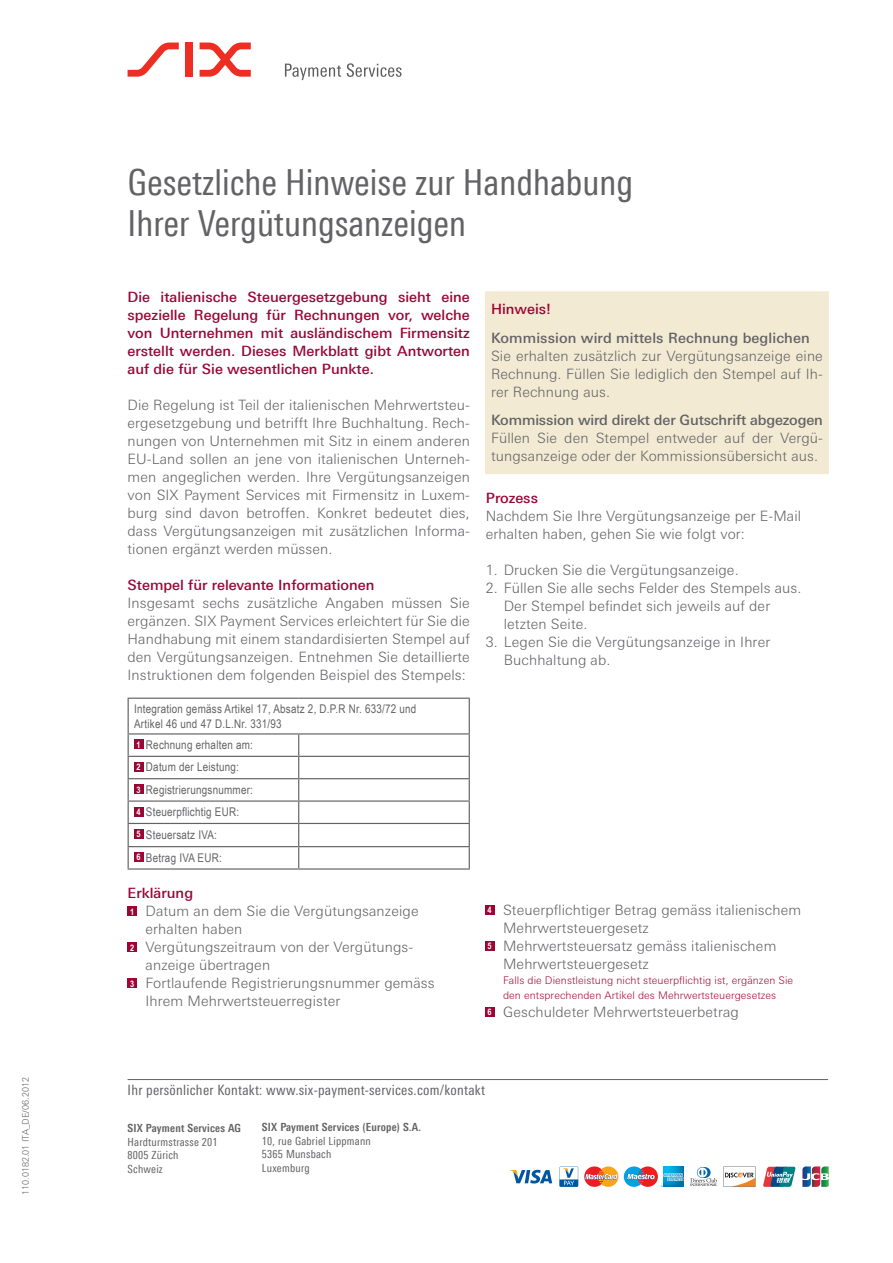
<style>
.page{position:relative;width:893px;height:1263px;background:#fff}
.page>*{position:absolute;margin:0;border:0;box-sizing:border-box;transform-origin:0 0}
.t1{font:36px/41.2px "Linotype Univers 420 Cn";color:#636366}
.t2{font:300 14.25px/18px "LT Univers Basic";letter-spacing:.01em;color:#636366}
.t3{font:500 14.25px/18px "Linotype Univers 530";color:#9a0736;text-align:justify}
.t4{font:condensed 14.25px "LT Univers";letter-spacing:.02em;color:#636366}
.t5{font:500 14.25px "LT Univers Basic";letter-spacing:-.01em;color:#636366}
.t6{font:500 14.25px "LT Univers Basic";letter-spacing:.01em;color:#636366}
.t7{font:12px/22.5px "Arial Narrow";letter-spacing:.02em;color:#636366}
.t8{font:11.25px/13.5px "Linotype Univers 420 Cn";letter-spacing:.02em;color:#636366}
.t9{font:700 11.25px "Linotype Univers 620 Cn";letter-spacing:.02em;color:#636366}
.t10{font:300 10.5px/15px "LT Univers Basic";letter-spacing:.01em;color:#a40c38}
.t11{font:300 9px "LT Univers Basic";color:#636366}
.s1{font-weight:700;font-size:9px;color:#fff}
.s2{font-family:"Arial Narrow";font-weight:700;font-size:9px;color:#fff}
</style>
<div class="page">
<svg style="left:128px;top:43px;width:51px;height:34px"></svg>
<div style="left:186px;top:43px;width:7px;height:34px;background:#ee2e22"></div>
<svg style="left:200px;top:43px;width:51px;height:34px"></svg>
<svg style="left:285px;top:63px;width:116px;height:17px"></svg>
<svg style="left:763px;top:1167px;width:33px;height:20px"></svg>
<svg style="left:585px;top:1166px;width:33px;height:21px"></svg>
<svg style="left:510px;top:1170px;width:42px;height:13px"></svg>
<svg style="left:802px;top:1166px;width:27px;height:21px"></svg>
<div style="left:624px;top:1166px;width:20px;height:21px;background:#00a2e4;border-radius:50%"></div>
<svg style="left:559px;top:1166px;width:19px;height:21px"></svg>
<svg style="left:724px;top:1166px;width:31px;height:21px"></svg>
<svg style="left:627px;top:1166px;width:91px;height:21px"></svg>
<hr style="left:128px;top:1079px;width:700px;height:1px;background:#636366">
<hr style="left:128px;top:698px;width:171px;height:1px;background:#636366">
<hr style="left:128px;top:699px;width:1px;height:34px;background:#636366">
<hr style="left:299px;top:698px;width:171px;height:1px;background:#636366">
<hr style="left:469px;top:699px;width:1px;height:34px;background:#636366">
<hr style="left:128px;top:733px;width:171px;height:1px;background:#636366">
<hr style="left:299px;top:733px;width:171px;height:1px;background:#636366">
<hr style="left:128px;top:756px;width:171px;height:1px;background:#636366">
<hr style="left:299px;top:756px;width:171px;height:1px;background:#636366">
<hr style="left:128px;top:778px;width:171px;height:1px;background:#636366">
<hr style="left:299px;top:778px;width:171px;height:1px;background:#636366">
<hr style="left:128px;top:800px;width:171px;height:2px;background:#636366">
<hr style="left:299px;top:800px;width:171px;height:2px;background:#636366">
<hr style="left:128px;top:823px;width:171px;height:1px;background:#636366">
<hr style="left:299px;top:823px;width:171px;height:1px;background:#636366">
<hr style="left:128px;top:846px;width:171px;height:1px;background:#636366">
<svg style="left:128px;top:734px;width:1px;height:134px"></svg>
<hr style="left:299px;top:846px;width:171px;height:1px;background:#636366">
<svg style="left:298px;top:734px;width:1px;height:134px"></svg>
<svg style="left:469px;top:734px;width:1px;height:134px"></svg>
<hr style="left:128px;top:868px;width:171px;height:2px;background:#636366">
<hr style="left:299px;top:868px;width:171px;height:2px;background:#636366">
<div style="left:134px;top:740px;width:9px;height:9px;background:#9a0736"></div>
<div style="left:134px;top:762px;width:9px;height:9px;background:#9a0736"></div>
<div style="left:134px;top:785px;width:9px;height:9px;background:#9a0736"></div>
<div style="left:134px;top:807px;width:9px;height:9px;background:#9a0736"></div>
<div style="left:134px;top:829px;width:9px;height:9px;background:#9a0736"></div>
<div style="left:134px;top:853px;width:9px;height:9px;background:#9a0736"></div>
<div style="left:488px;top:294px;width:338px;height:177px;background:#f3ead4"></div>
<div style="left:485px;top:291px;width:344px;height:183px;border:6px solid #f3ead4"></div>
<div style="left:128px;top:907px;width:9px;height:9px;background:#9a0736"></div>
<div style="left:128px;top:943px;width:9px;height:9px;background:#9a0736"></div>
<div style="left:128px;top:979px;width:9px;height:9px;background:#9a0736"></div>
<div style="left:485px;top:906px;width:9px;height:9px;background:#9a0736"></div>
<div style="left:485px;top:942px;width:9px;height:9px;background:#9a0736"></div>
<div style="left:485px;top:1008px;width:9px;height:9px;background:#9a0736"></div>
<p class="t11" style="left:20px;top:1195px;width:119px;rotate:-90deg">110.0182.01 ITA_DE/06.2012</p>
<h1 class="t1" style="left:128px;top:161px;width:507px">Gesetzliche Hinweise zur Handhabung<br>Ihrer Vergütungsanzeigen</h1>
<p class="t3" style="left:128px;top:287px;width:344px">Die italienische Steuergesetzgebung sieht eine spezielle Regelung für Rechnungen vor, welche von Unternehmen mit ausländischem Firmensitz erstellt werden. Dieses Merkblatt gibt Antworten auf die für Sie wesentlichen Punkte.</p>
<p class="t2" style="left:128px;top:395px;width:344px;text-align:justify">Die Regelung ist Teil der italienischen Mehrwertsteu&shy;ergesetzgebung und betrifft Ihre Buchhaltung. Rech&shy;nungen von Unternehmen mit Sitz in einem anderen EU-Land sollen an jene von italienischen Unterneh&shy;men angeglichen werden. Ihre Vergütungsanzeigen von SIX Payment Services mit Firmensitz in Luxem&shy;burg sind davon betroffen. Konkret bedeutet dies, dass Vergütungsanzeigen mit zusätzlichen Informa&shy;tionen ergänzt werden müssen.</p>
<p class="t3" style="left:128px;top:575px;width:248px">Stempel für relevante Informationen</p>
<p class="t2" style="left:128px;top:593px;width:344px;text-align:justify">Insgesamt sechs zusätzliche Angaben müssen Sie ergänzen. SIX Payment Services erleichtert für Sie die Handhabung mit einem standardisierten Stempel auf den Vergütungsanzeigen. Entnehmen Sie detaillierte Instruktionen dem folgenden Beispiel des Stempels:</p>
<p class="t7" style="left:134px;top:701px;width:284px;line-height:15px">Integration gemäss Artikel 17, Absatz 2, D.P.R Nr. 633/72 und<br>Artikel 46 und 47 D.L.Nr. 331/93</p>
<p class="t7" style="left:137px;top:733px;width:118px"><span class="s1">1</span> Rechnung erhalten am:<br><span class="s1">2</span> Datum der Leistung:<br><span class="s1">3</span> Registrierungsnummer:<br><span class="s1">4</span> Steuerpflichtig EUR:<br><span class="s1">5</span> Steuersatz IVA:<br><span class="s1">6</span> Betrag IVA EUR:</p>
<p class="t3" style="left:128px;top:884px;width:67px">Erklärung</p>
<p class="t2" style="left:130px;top:901px;width:290px"><span class="s2">1</span> Datum an dem Sie die Vergütungsanzeige</p>
<p class="t2" style="left:146px;top:919px;width:98px">erhalten haben</p>
<p class="t2" style="left:130px;top:937px;width:285px"><span class="s2">2</span> Vergütungszeitraum von der Vergütungs-</p>
<p class="t2" style="left:146px;top:955px;width:126px">anzeige übertragen</p>
<p class="t2" style="left:130px;top:973px;width:306px"><span class="s2">3</span> Fortlaufende Registrierungsnummer gemäss</p>
<p class="t2" style="left:146px;top:991px;width:196px">Ihrem Mehrwertsteuerregister</p>
<p class="t3" style="left:491px;top:300px;width:61px">Hinweis!</p>
<p class="t6" style="left:491px;top:329px;width:320px">Kommission wird mittels Rechnung beglichen</p>
<p class="t2" style="left:491px;top:347px;width:333px;text-align:justify">Sie erhalten zusätzlich zur Vergütungsanzeige eine Rechnung. Füllen Sie lediglich den Stempel auf Ih&shy;rer Rechnung aus.</p>
<p class="t5" style="left:491px;top:412px;width:333px">Kommission wird direkt der Gutschrift abgezogen</p>
<p class="t2" style="left:491px;top:429px;width:333px">Füllen Sie den Stempel entweder auf der Vergü&shy;tungsanzeige oder der Kommissionsübersicht aus.</p>
<p class="t3" style="left:486px;top:488px;width:54px">Prozess</p>
<p class="t2" style="left:486px;top:506px;width:317px">Nachdem Sie Ihre Vergütungsanzeige per E-Mail erhalten haben, gehen Sie wie folgt vor:</p>
<p class="t2" style="left:486px;top:560px;width:254px">1. Drucken Sie die Vergütungsanzeige.</p>
<p class="t2" style="left:504px;top:578px;width:299px;text-indent:-18px">2. Füllen Sie alle sechs Felder des Stempels aus.<br>Der Stempel befindet sich jeweils auf der letzten Seite.</p>
<p class="t2" style="left:504px;top:632px;width:268px;text-indent:-18px">3. Legen Sie die Vergütungsanzeige in Ihrer<br>Buchhaltung ab.</p>
<p class="t2" style="left:488px;top:900px;width:315px"><span class="s2">4</span> Steuerpflichtiger Betrag gemäss italienischem</p>
<p class="t2" style="left:503px;top:918px;width:147px">Mehrwertsteuergesetz</p>
<p class="t2" style="left:488px;top:936px;width:290px"><span class="s2">5</span> Mehrwertsteuersatz gemäss italienischem</p>
<p class="t2" style="left:503px;top:954px;width:147px">Mehrwertsteuergesetz</p>
<p class="t10" style="left:503px;top:972px;width:292px">Falls die Dienstleistung nicht steuerpflichtig ist, ergänzen Sie den entsprechenden Artikel des Mehrwertsteuergesetzes</p>
<p class="t2" style="left:488px;top:1002px;width:253px"><span class="s2">6</span> Geschuldeter Mehrwertsteuerbetrag</p>
<p class="t4" style="left:128px;top:1082px;width:359px">Ihr persönlicher Kontakt: www.six-payment-services.com/kontakt</p>
<p class="t9" style="left:262px;top:1120px;width:161px">SIX Payment Services (Europe) S.A.</p>
<p class="t8" style="left:262px;top:1134px;width:110px">10, rue Gabriel Lippmann<br>5365 Munsbach<br>Luxemburg</p>
<p class="t9" style="left:128px;top:1121px;width:115px">SIX Payment Services AG</p>
<p class="t8" style="left:128px;top:1135px;width:92px">Hardturmstrasse 201<br>8005 Zürich<br>Schweiz</p>
</div>
